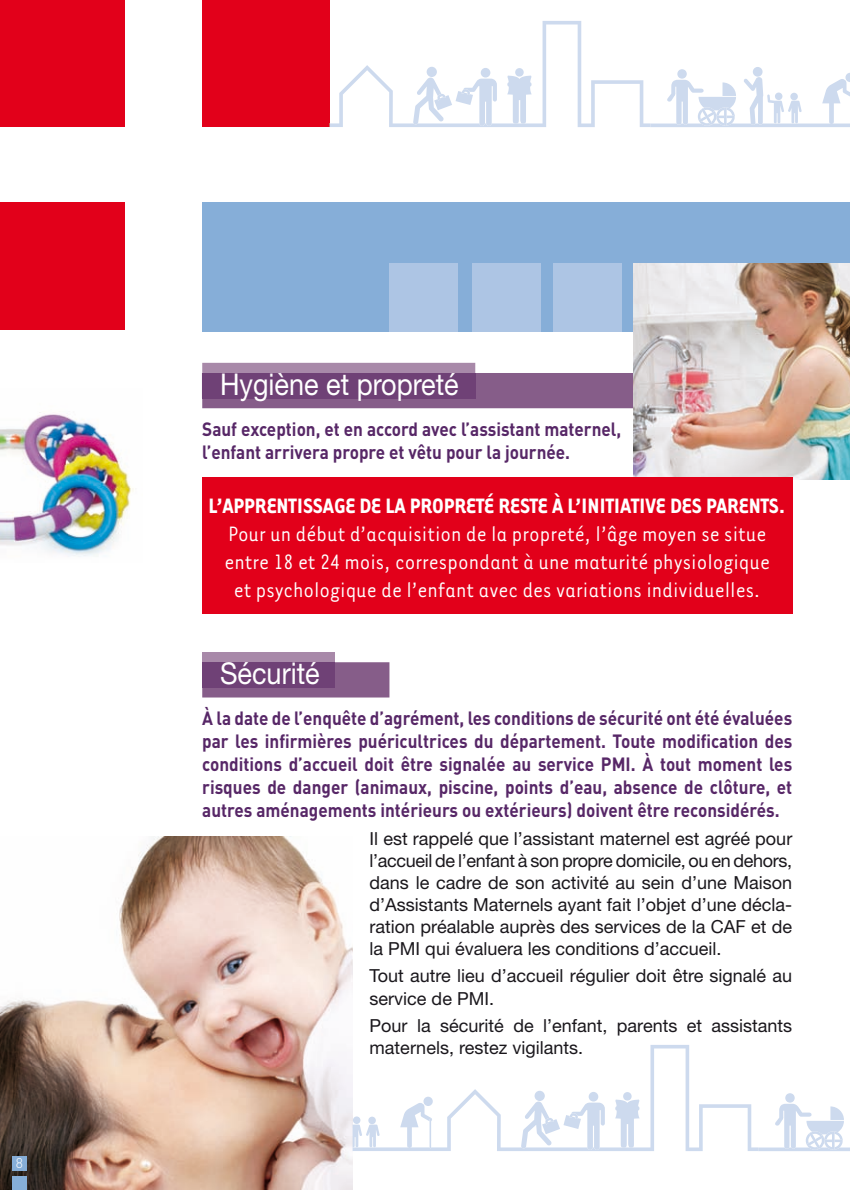
<style>
.page{position:relative;width:850px;height:1190px;background:#fff}
.page>*{position:absolute;margin:0;border:0;box-sizing:border-box;transform-origin:0 0}
.t1{font:30px "Helvetica Neue";color:#fff;scale:.9 1}
.t2{font:24px/28px "Tarzana Narrow";color:#fff;text-align:center}
.t3{font:700 24px "Tarzana Narrow";letter-spacing:-.005em;color:#fff}
.t4{font:700 19px/23px "DIN";color:#572767;scale:.9 1}
.t5{font:18px/22px "Helvetica Neue";color:#1a171c}
.t6{font:300 14px "DIN";color:#fff}
</style>
<div class="page">
<img style="left:0;top:836px;width:352px;height:353px">
<svg style="left:352px;top:1045px;width:406px;height:106px"></svg>
<div style="left:368px;top:1116px;width:8px;height:8px;background:#cddaee;border-radius:50%"></div>
<div style="left:353px;top:1116px;width:7px;height:8px;background:#cddaee;border-radius:50%"></div>
<svg style="left:352px;top:1124px;width:27px;height:23px"></svg>
<svg style="left:615px;top:1092px;width:24px;height:55px"></svg>
<svg style="left:400px;top:1102px;width:32px;height:46px"></svg>
<div style="left:423px;top:1096px;width:9px;height:10px;background:#cddaee;border-radius:50%"></div>
<hr style="left:429px;top:1118px;width:2px;height:30px;background:#cddaee">
<div style="left:534px;top:1090px;width:10px;height:11px;background:#cddaee;border-radius:50%"></div>
<div style="left:588px;top:1091px;width:10px;height:10px;background:#cddaee;border-radius:50%"></div>
<svg style="left:521px;top:1101px;width:83px;height:48px"></svg>
<svg style="left:758px;top:1093px;width:91px;height:58px"></svg>
<div style="left:12px;top:1176px;width:14px;height:13px;background:#86aed8"></div>
<div style="left:12px;top:1156px;width:14px;height:15px;background:#86aed8"></div>
<div style="left:0;top:0;width:125px;height:127px;background:#e2001a"></div>
<div style="left:0;top:203px;width:125px;height:127px;background:#e2001a"></div>
<div style="left:202px;top:0;width:127px;height:127px;background:#e2001a"></div>
<div style="left:202px;top:202px;width:646px;height:130px;background:#86aed8"></div>
<svg style="left:202px;top:363px;width:431px;height:45px;background:#9c7a9e"></svg>
<div style="left:202px;top:373px;width:273px;height:25px;background:#6f4176"></div>
<svg style="left:329px;top:21px;width:520px;height:106px"></svg>
<hr style="left:848px;top:202px;width:1px;height:130px;background:#86aed8">
<div style="left:202px;top:652px;width:133px;height:10px;background:#a889a9"></div>
<div style="left:202px;top:662px;width:187px;height:35px;background:#865d89"></div>
<div style="left:202px;top:662px;width:133px;height:25px;background:#6f4176"></div>
<img style="left:633px;top:263px;width:216px;height:216px">
<div style="left:202px;top:477px;width:590px;height:137px;background:#e2001a"></div>
<div style="left:389px;top:263px;width:68px;height:69px;background:#adc5e4"></div>
<div style="left:472px;top:263px;width:69px;height:69px;background:#adc5e4"></div>
<div style="left:553px;top:263px;width:69px;height:69px;background:#adc5e4"></div>
<img style="left:0;top:412px;width:133px;height:145px">
<p class="t6" style="left:16px;top:1154px;width:9px">8</p>
<h1 class="t1" style="left:220px;top:366px;width:267px">Hygiène et propreté</h1>
<p class="t4" style="left:202px;top:416px;width:467px">Sauf exception, et en accord avec l’assistant maternel, l’enfant arrivera propre et vêtu pour la journée.</p>
<p class="t3" style="left:209px;top:491px;width:578px">L’APPRENTISSAGE DE LA PROPRETÉ RESTE À L’INITIATIVE DES PARENTS.</p>
<p class="t2" style="left:224px;top:519px;width:547px">Pour un début d’acquisition de la propreté, l’âge moyen se situe entre 18 et 24 mois, correspondant à une maturité physiologique et psychologique de l’enfant avec des variations individuelles.</p>
<h1 class="t1" style="left:220px;top:656px;width:112px">Sécurité</h1>
<p class="t4" style="left:202px;top:706px;width:657px;text-align:justify">À la date de l’enquête d’agrément, les conditions de sécurité ont été évaluées par les infirmières puéricultrices du département. Toute modification des conditions d’accueil doit être signalée au service PMI. À tout moment les risques de danger (animaux, piscine, points d’eau, absence de clôture, et autres aménagements intérieurs ou extérieurs) doivent être reconsidérés.</p>
<p class="t5" style="left:369px;top:827px;width:424px;text-align:justify">Il est rappelé que l’assistant maternel est agréé pour l’accueil de l’enfant à son propre domicile, ou en dehors, dans le cadre de son activité au sein d’une Maison d’Assistants Maternels ayant fait l’objet d’une décla&shy;ration préalable auprès des services de la CAF et de la PMI qui évaluera les conditions d’accueil.</p>
<p class="t5" style="left:369px;top:964px;width:424px">Tout autre lieu d’accueil régulier doit être signalé au service de PMI.</p>
<p class="t5" style="left:369px;top:1014px;width:424px">Pour la sécurité de l’enfant, parents et assistants maternels, restez vigilants.</p>
</div>
